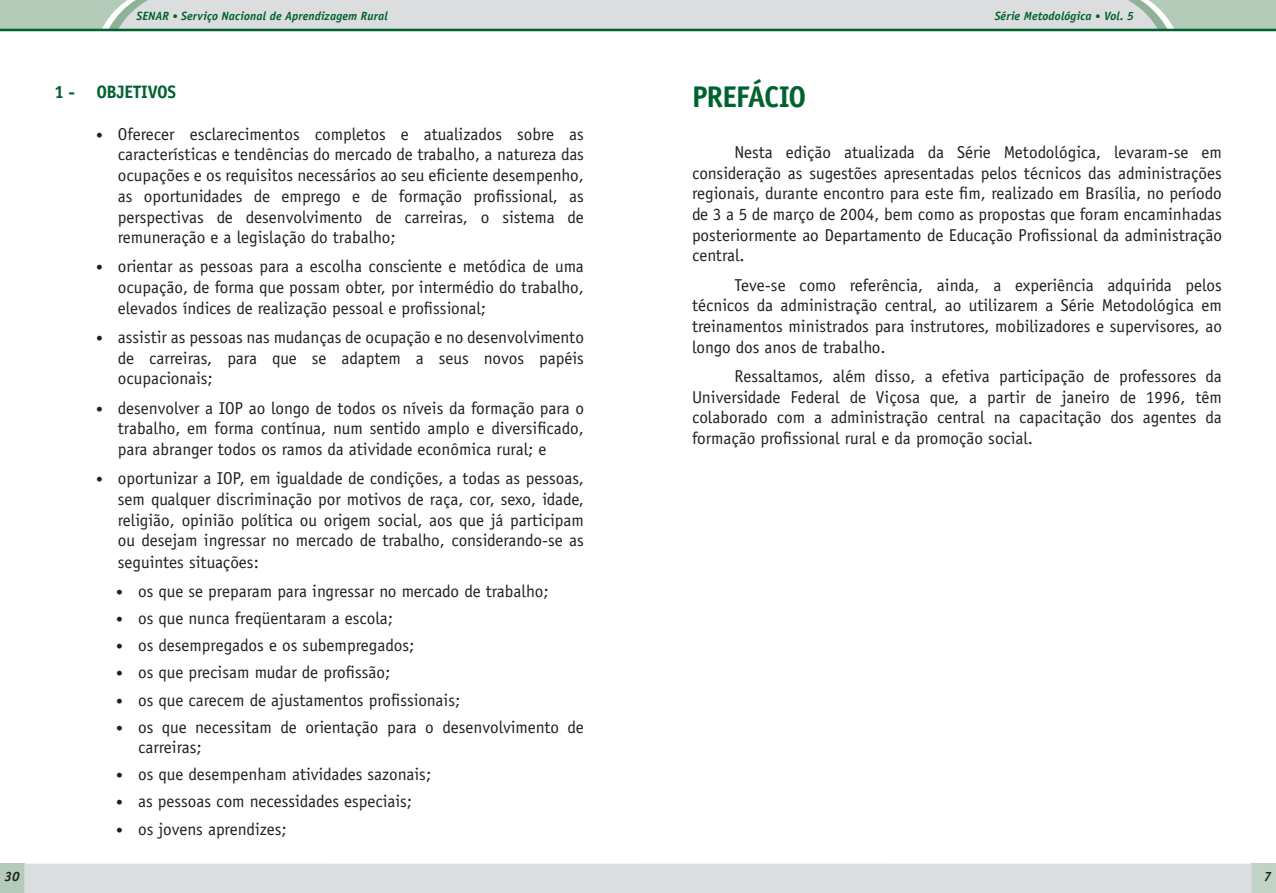
<style>
.page{position:relative;width:1276px;height:893px;background:#fff}
.page>*{position:absolute;margin:0;border:0;box-sizing:border-box;transform-origin:0 0}
.t1{font:700 30px "Officina Sans";letter-spacing:-.035em;color:#00622f}
.t2{font:700 18px "Officina Sans";letter-spacing:-.015em;color:#00622f}
.t3{font:17.25px/20.7px "Officina Sans";color:#231f20;text-align:justify}
.t4{font:italic 700 13.5px "Officina Sans";color:#231f20}
.t5{font:italic 700 12px "Officina Sans";letter-spacing:.01em;color:#00622f}
.s1{font-size:10.5px}
.s2{font-size:13.5px}
</style>
<div class="page">
<div style="left:0;top:864px;width:24px;height:29px;background:#b3cbb8"></div>
<div style="left:24px;top:864px;width:614px;height:29px;background:#dcdddf"></div>
<div style="left:1251px;top:864px;width:25px;height:29px;background:#c0d3c4"></div>
<svg style="left:0;top:0;width:1276px;height:31px;background:#cad4d0"></svg>
<div style="left:638px;top:29px;width:638px;height:2px;border:1px solid #00622f"></div>
<div style="left:638px;top:864px;width:613px;height:29px;background:#dcdddf"></div>
<p class="t4" style="left:4px;top:869px;width:17px">30</p>
<p class="t5" style="left:137px;top:9px;width:252px">SENAR <span class="s1">•</span> Serviço Nacional de Aprendizagem Rural</p>
<p class="t2" style="left:54px;top:80px;width:124px">1 - OBJETIVOS</p>
<p class="t3" style="left:118px;top:124px;width:468px;text-indent:-22px"><span class="s2">•</span> Oferecer esclarecimentos completos e atualizados sobre as características e tendências do mercado de trabalho, a natureza das ocupações e os requisitos necessários ao seu eficiente desempenho, as oportunidades de emprego e de formação profissional, as perspectivas de desenvolvimento de carreiras, o sistema de remuneração e a legislação do trabalho;</p>
<p class="t3" style="left:118px;top:256px;width:467px;text-indent:-22px"><span class="s2">•</span> orientar as pessoas para a escolha consciente e metódica de uma ocupação, de forma que possam obter, por intermédio do trabalho, elevados índices de realização pessoal e profissional;</p>
<p class="t3" style="left:118px;top:327px;width:468px;text-indent:-22px"><span class="s2">•</span> assistir as pessoas nas mudanças de ocupação e no desenvolvimento de carreiras, para que se adaptem a seus novos papéis ocupacionais;</p>
<p class="t3" style="left:118px;top:398px;width:468px;text-indent:-22px"><span class="s2">•</span> desenvolver a IOP ao longo de todos os níveis da formação para o trabalho, em forma contínua, num sentido amplo e diversificado, para abranger todos os ramos da atividade econômica rural; e</p>
<p class="t3" style="left:118px;top:468px;width:468px;text-indent:-22px"><span class="s2">•</span> oportunizar a IOP, em igualdade de condições, a todas as pessoas, sem qualquer discriminação por motivos de raça, cor, sexo, idade, religião, opinião política ou origem social, aos que já participam ou desejam ingressar no mercado de trabalho, considerando-se as seguintes situações:</p>
<p class="t3" style="left:116px;top:581px;width:434px"><span class="s2">•</span> os que se preparam para ingressar no mercado de trabalho;</p>
<p class="t3" style="left:116px;top:608px;width:278px"><span class="s2">•</span> os que nunca freqüentaram a escola;</p>
<p class="t3" style="left:116px;top:635px;width:299px"><span class="s2">•</span> os desempregados e os subempregados;</p>
<p class="t3" style="left:116px;top:662px;width:275px"><span class="s2">•</span> os que precisam mudar de profissão;</p>
<p class="t3" style="left:116px;top:689px;width:345px"><span class="s2">•</span> os que carecem de ajustamentos profissionais;</p>
<p class="t3" style="left:138px;top:716px;width:447px;text-indent:-22px"><span class="s2">•</span> os que necessitam de orientação para o desenvolvimento de carreiras;</p>
<p class="t3" style="left:116px;top:764px;width:316px"><span class="s2">•</span> os que desempenham atividades sazonais;</p>
<p class="t3" style="left:116px;top:791px;width:297px"><span class="s2">•</span> as pessoas com necessidades especiais;</p>
<p class="t3" style="left:116px;top:818px;width:172px"><span class="s2">•</span> os jovens aprendizes;</p>
<p class="t5" style="left:994px;top:9px;width:141px">Série Metodológica <span class="s1">•</span> Vol. 5</p>
<h1 class="t1" style="left:692px;top:78px;width:116px">PREFÁCIO</h1>
<p class="t3" style="left:692px;top:142px;width:531px;text-indent:43px">Nesta edição atualizada da Série Metodológica, levaram-se em consideração as sugestões apresentadas pelos técnicos das administrações regionais, durante encontro para este fim, realizado em Brasília, no período de 3 a 5 de março de 2004, bem como as propostas que foram encaminhadas posteriormente ao Departamento de Educação Profissional da administração central.</p>
<p class="t3" style="left:692px;top:274px;width:531px;text-indent:43px">Teve-se como referência, ainda, a experiência adquirida pelos técnicos da administração central, ao utilizarem a Série Metodológica em treinamentos ministrados para instrutores, mobilizadores e supervisores, ao longo dos anos de trabalho.</p>
<p class="t3" style="left:692px;top:366px;width:531px;text-indent:43px">Ressaltamos, além disso, a efetiva participação de professores da Universidade Federal de Viçosa que, a partir de janeiro de 1996, têm colaborado com a administração central na capacitação dos agentes da formação profissional rural e da promoção social.</p>
<p class="t4" style="left:1264px;top:869px;width:9px">7</p>
</div>
